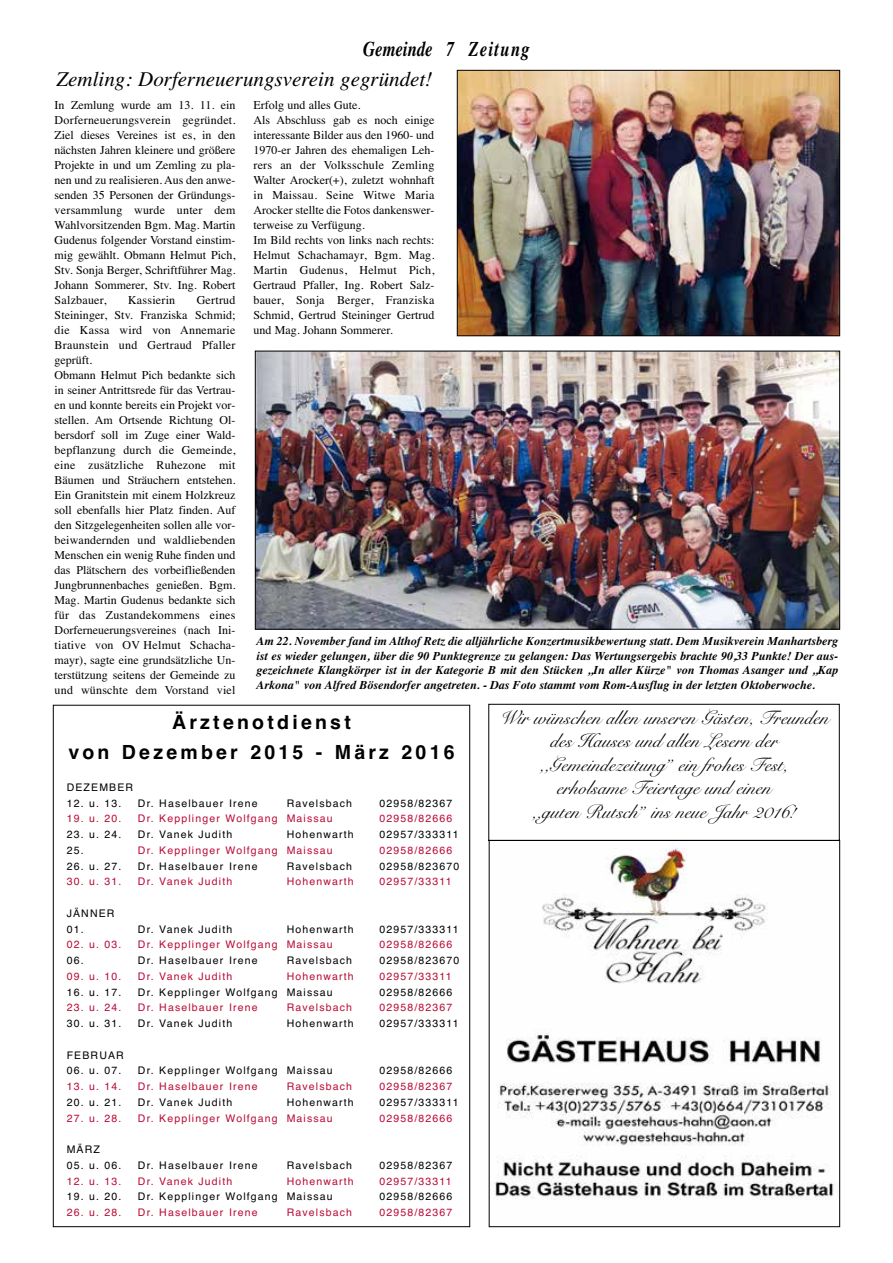
<style>
.page{position:relative;width:893px;height:1263px;background:#fff}
.page>*{position:absolute;margin:0;border:0;box-sizing:border-box;transform-origin:0 0}
.t1{font:italic 21px "Times";color:#000}
.t2{font:italic 700 21px "Times";color:#000;scale:.79 1}
.t3{font:19.5px/23.4px "Snell Roundhand";color:#000;text-align:center}
.t4{font:700 19.5px/30px "Helvetica";letter-spacing:.165em;color:#000;text-align:center}
.t5{font:12px/15px "Times";color:#000}
.t6{font:italic 700 12px/14.4px "Times";color:#000;text-align:justify}
.t7{font:12px "Times";letter-spacing:.02em;color:#000}
.t8{font:10.5px/15.8px "Helvetica";letter-spacing:.11em;color:#000}
.t9{font:10.5px "Helvetica";letter-spacing:.11em;color:#ba0b35}
</style>
<div class="page">
<svg style="left:488px;top:704px;width:352px;height:523px"></svg>
<img style="left:257px;top:353px;width:581px;height:274px">
<div style="left:255px;top:351px;width:585px;height:278px;border:1px solid #000"></div>
<img style="left:459px;top:72px;width:379px;height:262px">
<div style="left:457px;top:70px;width:383px;height:266px;border:1px solid #000"></div>
<h1 class="t2" style="left:363px;top:41px;width:212px">Gemeinde 7 Zeitung</h1>
<h1 class="t1" style="left:57px;top:71px;width:377px">Zemling: Dorferneuerungsverein gegründet!</h1>
<p class="t5" style="left:55px;top:98px;width:182px;text-align:justify">In Zemlung wurde am 13. 11. ein Dorferneuerungsverein gegründet.<br>Ziel dieses Vereines ist es, in den nächsten Jahren kleinere und größere Projekte in und um Zemling zu pla&shy;nen und zu realisieren. Aus den anwe&shy;senden 35 Personen der Gründungs&shy;versammlung wurde unter dem Wahlvorsitzenden Bgm. Mag. Martin Gudenus folgender Vorstand einstim&shy;mig gewählt. Obmann Helmut Pich, Stv. Sonja Berger, Schriftführer Mag.<br>Johann Sommerer, Stv. Ing. Robert Salzbauer,</p>
<p class="t5" style="left:55px;top:293px;width:182px;text-indent:142px">Gertrud<br>Steininger, Stv. Franziska Schmid; die Kassa wird von Annemarie<br>Braunstein und Gertraud Pfaller geprüft.<br>Obmann Helmut Pich bedankte sich in seiner Antrittsrede für das Vertrau&shy;en und konnte bereits ein Projekt vor&shy;stellen. Am Ortsende Richtung Ol&shy;bersdorf soll im Zuge einer Wald&shy;bepflanzung durch die Gemeinde, eine zusätzliche Ruhezone mit<br>Bäumen und Sträuchern entstehen.<br>Ein Granitstein mit einem Holzkreuz soll ebenfalls hier Platz finden. Auf den Sitzgelegenheiten sollen alle vor&shy;beiwandernden und waldliebenden<br>Menschen ein wenig Ruhe finden und das Plätschern des vorbeifließenden<br>Jungbrunnenbaches genießen. Bgm.<br>Mag. Martin Gudenus bedankte sich für das Zustandekommens eines<br>Dorferneuerungsvereines (nach Ini&shy;tiative von OV Helmut Schacha&shy;mayr), sagte eine grundsätzliche Un&shy;terstützung seitens der Gemeinde zu und wünschte dem Vorstand viel</p>
<p class="t7" style="left:128px;top:295px;width:49px">Kassierin</p>
<p class="t5" style="left:253px;top:98px;width:182px">Erfolg und alles Gute.<br>Als Abschluss gab es noch einige interessante Bilder aus den 1960- und<br>1970-er Jahren des ehemaligen Leh&shy;rers an der Volksschule Zemling<br>Walter Arocker(+), zuletzt wohnhaft in Maissau. Seine Witwe Maria<br>Arocker stellte die Fotos dankenswer&shy;terweise zu Verfügung.<br>Im Bild rechts von links nach rechts:<br>Helmut Schachamayr, Bgm. Mag.<br>Martin Gudenus, Helmut Pich,<br>Gertraud Pfaller, Ing. Robert Salz&shy;bauer, Sonja Berger, Franziska<br>Schmid, Gertrud Steininger Gertrud und Mag. Johann Sommerer.</p>
<p class="t6" style="left:257px;top:635px;width:583px">Am 22. November fand im Althof Retz die alljährliche Konzertmusikbewertung statt. Dem Musikverein Manhartsberg ist es wieder gelungen, über die 90 Punktegrenze zu gelangen: Das Wertungsergebis brachte 90,33 Punkte! Der aus&shy;gezeichnete Klangkörper ist in der Kategorie B mit den Stücken ,,In aller Kürze" von Thomas Asanger und ,,Kap Arkona" von Alfred Bösendorfer angetreten. - Das Foto stammt vom Rom-Ausflug in der letzten Oktoberwoche.</p>
<h2 class="t4" style="left:68px;top:709px;width:388px">Ärztenotdienst<br>von Dezember 2015 - März 2016</h2>
<p class="t8" style="left:67px;top:780px;width:68px">DEZEMBER</p>
<p class="t8" style="left:67px;top:796px;width:56px">12. u. 13.</p>
<p class="t8" style="left:138px;top:796px;width:121px">Dr. Haselbauer Irene</p>
<p class="t8" style="left:287px;top:796px;width:67px">Ravelsbach</p>
<p class="t8" style="left:379px;top:796px;width:74px">02958/82367</p>
<p class="t9" style="left:67px;top:815px;width:56px">19. u. 20.</p>
<p class="t9" style="left:138px;top:815px;width:196px">Dr. Kepplinger Wolfgang Maissau</p>
<p class="t9" style="left:379px;top:815px;width:74px">02958/82666</p>
<p class="t8" style="left:67px;top:827px;width:56px">23. u. 24.</p>
<p class="t8" style="left:138px;top:827px;width:96px">Dr. Vanek Judith</p>
<p class="t8" style="left:287px;top:827px;width:69px">Hohenwarth</p>
<p class="t8" style="left:379px;top:827px;width:81px">02957/333311</p>
<p class="t8" style="left:67px;top:843px;width:18px">25.</p>
<p class="t9" style="left:138px;top:846px;width:196px">Dr. Kepplinger Wolfgang Maissau</p>
<p class="t9" style="left:379px;top:846px;width:74px">02958/82666</p>
<p class="t8" style="left:67px;top:859px;width:56px">26. u. 27.</p>
<p class="t8" style="left:138px;top:859px;width:121px">Dr. Haselbauer Irene</p>
<p class="t8" style="left:287px;top:859px;width:67px">Ravelsbach</p>
<p class="t8" style="left:379px;top:859px;width:81px">02958/823670</p>
<p class="t9" style="left:67px;top:878px;width:56px">30. u. 31.</p>
<p class="t9" style="left:138px;top:878px;width:96px">Dr. Vanek Judith</p>
<p class="t9" style="left:287px;top:878px;width:69px">Hohenwarth</p>
<p class="t9" style="left:379px;top:878px;width:74px">02957/33311</p>
<p class="t8" style="left:67px;top:906px;width:49px">JÄNNER<br>01.</p>
<p class="t8" style="left:138px;top:922px;width:96px">Dr. Vanek Judith</p>
<p class="t8" style="left:287px;top:922px;width:69px">Hohenwarth</p>
<p class="t8" style="left:379px;top:922px;width:81px">02957/333311</p>
<p class="t9" style="left:67px;top:941px;width:56px">02. u. 03.</p>
<p class="t9" style="left:138px;top:941px;width:196px">Dr. Kepplinger Wolfgang Maissau</p>
<p class="t9" style="left:379px;top:941px;width:74px">02958/82666</p>
<p class="t8" style="left:67px;top:953px;width:18px">06.</p>
<p class="t8" style="left:138px;top:953px;width:121px">Dr. Haselbauer Irene</p>
<p class="t8" style="left:287px;top:953px;width:67px">Ravelsbach</p>
<p class="t8" style="left:379px;top:953px;width:81px">02958/823670</p>
<p class="t9" style="left:67px;top:972px;width:56px">09. u. 10.</p>
<p class="t9" style="left:138px;top:972px;width:96px">Dr. Vanek Judith</p>
<p class="t9" style="left:287px;top:972px;width:69px">Hohenwarth</p>
<p class="t9" style="left:379px;top:972px;width:74px">02957/33311</p>
<p class="t8" style="left:67px;top:985px;width:56px">16. u. 17.</p>
<p class="t8" style="left:138px;top:985px;width:196px">Dr. Kepplinger Wolfgang Maissau</p>
<p class="t8" style="left:379px;top:985px;width:74px">02958/82666</p>
<p class="t9" style="left:67px;top:1004px;width:56px">23. u. 24.</p>
<p class="t9" style="left:138px;top:1004px;width:121px">Dr. Haselbauer Irene</p>
<p class="t9" style="left:287px;top:1004px;width:67px">Ravelsbach</p>
<p class="t9" style="left:379px;top:1004px;width:74px">02958/82367</p>
<p class="t8" style="left:67px;top:1016px;width:56px">30. u. 31.</p>
<p class="t8" style="left:138px;top:1016px;width:96px">Dr. Vanek Judith</p>
<p class="t8" style="left:287px;top:1016px;width:69px">Hohenwarth</p>
<p class="t8" style="left:379px;top:1016px;width:81px">02957/333311</p>
<p class="t8" style="left:67px;top:1048px;width:59px">FEBRUAR</p>
<p class="t8" style="left:67px;top:1064px;width:56px">06. u. 07.</p>
<p class="t8" style="left:138px;top:1064px;width:196px">Dr. Kepplinger Wolfgang Maissau</p>
<p class="t8" style="left:379px;top:1064px;width:74px">02958/82666</p>
<p class="t9" style="left:67px;top:1082px;width:56px">13. u. 14.</p>
<p class="t9" style="left:138px;top:1082px;width:121px">Dr. Haselbauer Irene</p>
<p class="t9" style="left:287px;top:1082px;width:67px">Ravelsbach</p>
<p class="t9" style="left:379px;top:1082px;width:74px">02958/82367</p>
<p class="t8" style="left:67px;top:1095px;width:56px">20. u. 21.</p>
<p class="t8" style="left:138px;top:1095px;width:96px">Dr. Vanek Judith</p>
<p class="t8" style="left:287px;top:1095px;width:69px">Hohenwarth</p>
<p class="t8" style="left:379px;top:1095px;width:81px">02957/333311</p>
<p class="t9" style="left:67px;top:1114px;width:56px">27. u. 28.</p>
<p class="t9" style="left:138px;top:1114px;width:196px">Dr. Kepplinger Wolfgang Maissau</p>
<p class="t9" style="left:379px;top:1114px;width:74px">02958/82666</p>
<p class="t8" style="left:67px;top:1142px;width:35px">MÄRZ</p>
<p class="t8" style="left:67px;top:1158px;width:56px">05. u. 06.</p>
<p class="t8" style="left:138px;top:1158px;width:121px">Dr. Haselbauer Irene</p>
<p class="t8" style="left:287px;top:1158px;width:67px">Ravelsbach</p>
<p class="t8" style="left:379px;top:1158px;width:74px">02958/82367</p>
<p class="t9" style="left:67px;top:1177px;width:56px">12. u. 13.</p>
<p class="t9" style="left:138px;top:1177px;width:96px">Dr. Vanek Judith</p>
<p class="t9" style="left:287px;top:1177px;width:69px">Hohenwarth</p>
<p class="t9" style="left:379px;top:1177px;width:74px">02957/33311</p>
<p class="t8" style="left:67px;top:1190px;width:56px">19. u. 20.</p>
<p class="t8" style="left:138px;top:1190px;width:196px">Dr. Kepplinger Wolfgang Maissau</p>
<p class="t8" style="left:379px;top:1190px;width:74px">02958/82666</p>
<p class="t9" style="left:67px;top:1208px;width:56px">26. u. 28.</p>
<p class="t9" style="left:138px;top:1208px;width:121px">Dr. Haselbauer Irene</p>
<p class="t9" style="left:287px;top:1208px;width:67px">Ravelsbach</p>
<p class="t9" style="left:379px;top:1208px;width:74px">02958/82367</p>
<h2 class="t3" style="left:499px;top:708px;width:331px">Wir wünschen allen unseren Gästen, Freunden des Hauses und allen Lesern der ,,Gemeindezeitung” ein frohes Fest,<br>erholsame Feiertage und einen<br>,,guten Rutsch” ins neue Jahr 2016!</h2>
</div>
